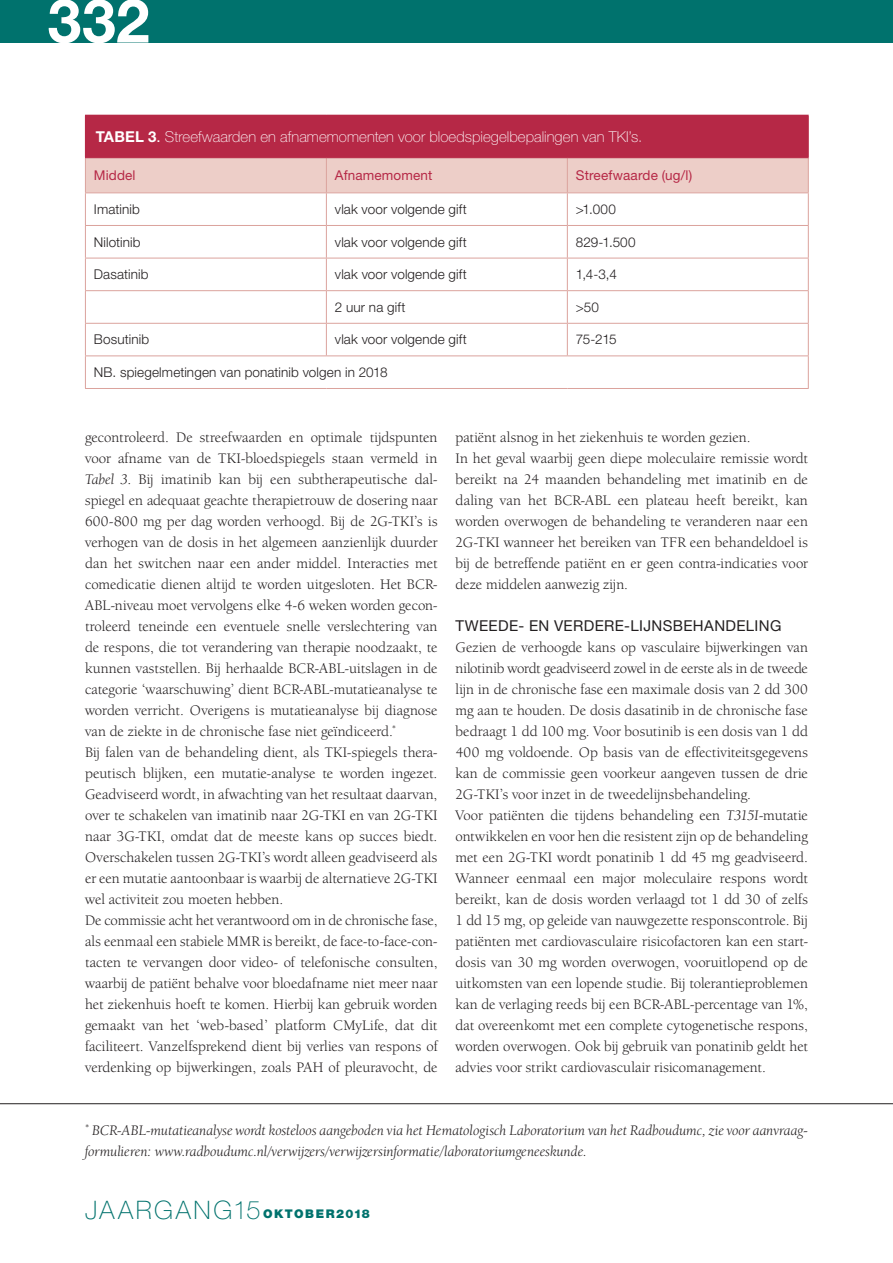
<style>
.page{position:relative;width:893px;height:1263px;background:#fff}
.page>*{position:absolute;margin:0;border:0;box-sizing:border-box;transform-origin:0 0}
.t1{font:700 60.75px "Helvetica Neue LT Std";color:#fff}
.BODY_2017{font:15px/21px "Berkeley Oldstyle IT Cby BT";letter-spacing:.005em;color:#231f20;text-align:justify}
.BODY_2017-2{font:italic 15px/21px "Berkeley Oldstyle IT Cby BT";letter-spacing:.005em;color:#231f20}
.t2{font:100 15px "Helvetica Neue LT Std";letter-spacing:.005em;color:#fff}
.SUBKOP_2017{font:15px "Helvetica Neue LT Std";letter-spacing:.025em;color:#231f20}
.t3{font:300 13.5px "Helvetica Neue LT Std";letter-spacing:.01em;color:#231f20}
.t4{font:13.5px "Helvetica Neue LT Std";letter-spacing:.01em;color:#b62846}
.t5{font:900 12px "Helvetica Neue LT Std";letter-spacing:.12em;color:#00726d}
.s1{font-weight:700}
.s2{font-weight:400}
.s3{font-style:italic}
.s4{font-weight:100;font-size:25.5px}
</style>
<div class="page">
<div style="left:0;top:0;width:893px;height:43px;background:#00726d"></div>
<hr style="left:0;top:1103px;width:893px;height:1px;background:#231f20">
<div style="left:85px;top:115px;width:723px;height:43px;background:#b62846"></div>
<div style="left:86px;top:158px;width:722px;height:34px;background:#edcec8"></div>
<svg style="left:86px;top:193px;width:722px;height:195px"></svg>
<hr style="left:85px;top:158px;width:1px;height:34px;background:#dba39d">
<hr style="left:326px;top:158px;width:1px;height:34px;background:#dba39d">
<hr style="left:567px;top:158px;width:1px;height:34px;background:#dba39d">
<hr style="left:808px;top:158px;width:1px;height:34px;background:#dba39d">
<hr style="left:85px;top:193px;width:1px;height:32px;background:#dba39d">
<hr style="left:326px;top:193px;width:1px;height:32px;background:#dba39d">
<hr style="left:567px;top:193px;width:1px;height:32px;background:#dba39d">
<hr style="left:808px;top:193px;width:1px;height:32px;background:#dba39d">
<hr style="left:85px;top:226px;width:1px;height:32px;background:#dba39d">
<hr style="left:326px;top:226px;width:1px;height:32px;background:#dba39d">
<hr style="left:567px;top:226px;width:1px;height:32px;background:#dba39d">
<hr style="left:808px;top:226px;width:1px;height:32px;background:#dba39d">
<hr style="left:85px;top:258px;width:1px;height:32px;background:#dba39d">
<hr style="left:326px;top:258px;width:1px;height:32px;background:#dba39d">
<hr style="left:567px;top:258px;width:1px;height:32px;background:#dba39d">
<hr style="left:808px;top:258px;width:1px;height:32px;background:#dba39d">
<hr style="left:85px;top:291px;width:1px;height:32px;background:#dba39d">
<hr style="left:326px;top:291px;width:1px;height:32px;background:#dba39d">
<hr style="left:567px;top:291px;width:1px;height:32px;background:#dba39d">
<hr style="left:808px;top:291px;width:1px;height:32px;background:#dba39d">
<hr style="left:85px;top:324px;width:1px;height:31px;background:#dba39d">
<hr style="left:326px;top:324px;width:1px;height:31px;background:#dba39d">
<hr style="left:567px;top:324px;width:1px;height:31px;background:#dba39d">
<hr style="left:808px;top:324px;width:1px;height:31px;background:#dba39d">
<hr style="left:85px;top:356px;width:1px;height:32px;background:#dba39d">
<hr style="left:808px;top:356px;width:1px;height:32px;background:#dba39d">
<hr style="left:85px;top:192px;width:241px;height:1px;background:#dba39d">
<hr style="left:326px;top:192px;width:241px;height:1px;background:#dba39d">
<hr style="left:567px;top:192px;width:242px;height:1px;background:#dba39d">
<hr style="left:85px;top:225px;width:241px;height:1px;background:#dba39d">
<hr style="left:326px;top:225px;width:241px;height:1px;background:#dba39d">
<hr style="left:567px;top:225px;width:242px;height:1px;background:#dba39d">
<hr style="left:85px;top:258px;width:241px;height:1px;background:#dba39d">
<hr style="left:326px;top:258px;width:241px;height:1px;background:#dba39d">
<hr style="left:567px;top:258px;width:242px;height:1px;background:#dba39d">
<hr style="left:85px;top:290px;width:241px;height:1px;background:#dba39d">
<hr style="left:326px;top:290px;width:241px;height:1px;background:#dba39d">
<hr style="left:567px;top:290px;width:242px;height:1px;background:#dba39d">
<hr style="left:85px;top:323px;width:241px;height:1px;background:#dba39d">
<hr style="left:326px;top:323px;width:241px;height:1px;background:#dba39d">
<hr style="left:567px;top:323px;width:242px;height:1px;background:#dba39d">
<hr style="left:85px;top:355px;width:241px;height:1px;background:#dba39d">
<hr style="left:326px;top:355px;width:241px;height:1px;background:#dba39d">
<hr style="left:567px;top:355px;width:242px;height:1px;background:#dba39d">
<hr style="left:85px;top:388px;width:241px;height:1px;background:#dba39d">
<hr style="left:326px;top:388px;width:241px;height:1px;background:#dba39d">
<hr style="left:567px;top:388px;width:242px;height:1px;background:#dba39d">
<hr style="left:567px;top:115px;width:242px;height:1px;background:#b62846">
<hr style="left:808px;top:116px;width:1px;height:41px;background:#b62846">
<hr style="left:567px;top:157px;width:242px;height:1px;background:#b62846">
<p class="t1" style="left:48px;top:-17px;width:104px">332</p>
<p class="t2" style="left:96px;top:128px;width:548px"><span class="s1">TABEL 3</span><span class="s2">.</span> Streefwaarden en afnamemomenten voor bloedspiegelbepalingen van TKI’s.</p>
<p class="t4" style="left:94px;top:167px;width:43px">Middel</p>
<p class="t4" style="left:335px;top:167px;width:99px">Afnamemoment</p>
<p class="t4" style="left:576px;top:167px;width:118px">Streefwaarde (ug/l)</p>
<p class="t3" style="left:94px;top:201px;width:47px">Imatinib</p>
<p class="t3" style="left:335px;top:201px;width:133px">vlak voor volgende gift</p>
<p class="t3" style="left:576px;top:201px;width:42px">&gt;1.000</p>
<p class="t3" style="left:94px;top:234px;width:48px">Nilotinib</p>
<p class="t3" style="left:335px;top:234px;width:133px">vlak voor volgende gift</p>
<p class="t3" style="left:576px;top:234px;width:61px">829-1.500</p>
<p class="t3" style="left:94px;top:266px;width:56px">Dasatinib</p>
<p class="t3" style="left:335px;top:266px;width:133px">vlak voor volgende gift</p>
<p class="t3" style="left:576px;top:266px;width:43px">1,4-3,4</p>
<p class="t3" style="left:335px;top:299px;width:72px">2 uur na gift</p>
<p class="t3" style="left:576px;top:299px;width:25px">&gt;50</p>
<p class="t3" style="left:94px;top:331px;width:57px">Bosutinib</p>
<p class="t3" style="left:335px;top:331px;width:133px">vlak voor volgende gift</p>
<p class="t3" style="left:576px;top:331px;width:42px">75-215</p>
<p class="t3" style="left:94px;top:364px;width:295px">NB. spiegelmetingen van ponatinib volgen in 2018</p>
<p class="BODY_2017" style="left:85px;top:426px;width:354px">gecontroleerd. De streefwaarden en optimale tijdspunten voor afname van de TKI-bloedspiegels staan vermeld in <span class="s3">Tabel 3</span>. Bij imatinib kan bij een subtherapeutische dal&shy;spiegel en adequaat geachte therapietrouw de dosering naar 600-800 mg per dag worden verhoogd. Bij de 2G-TKI’s is verhogen van de dosis in het algemeen aanzienlijk duurder dan het switchen naar een ander middel. Interacties met comedicatie dienen altijd te worden uitgesloten. Het BCR-ABL-niveau moet vervolgens elke 4-6 weken worden gecon&shy;troleerd teneinde een eventuele snelle verslechtering van de respons, die tot verandering van therapie noodzaakt, te kunnen vaststellen. Bij herhaalde BCR-ABL-uitslagen in de categorie ‘waarschuwing’ dient BCR-ABL-mutatieanalyse te worden verricht. Overigens is mutatieanalyse bij diagnose van de ziekte in de chronische fase niet geïndiceerd.<sup>*</sup></p>
<p class="BODY_2017" style="left:85px;top:741px;width:354px">Bij falen van de behandeling dient, als TKI-spiegels thera&shy;peutisch blijken, een mutatie-analyse te worden ingezet.<br>Geadviseerd wordt, in afwachting van het resultaat daarvan, over te schakelen van imatinib naar 2G-TKI en van 2G-TKI naar 3G-TKI, omdat dat de meeste kans op succes biedt.<br>Overschakelen tussen 2G-TKI’s wordt alleen geadviseerd als er een mutatie aantoonbaar is waarbij de alternatieve 2G-TKI wel activiteit zou moeten hebben.</p>
<p class="BODY_2017" style="left:85px;top:909px;width:354px">De commissie acht het verantwoord om in de chronische fase, als eenmaal een stabiele MMR is bereikt, de face-to-face-con&shy;tacten te vervangen door video- of telefonische consulten, waarbij de patiënt behalve voor bloedafname niet meer naar het ziekenhuis hoeft te komen. Hierbij kan gebruik worden gemaakt van het ‘web-based’ platform CMyLife, dat dit faciliteert. Vanzelfsprekend dient bij verlies van respons of verdenking op bijwerkingen, zoals PAH of pleuravocht, de</p>
<p class="BODY_2017" style="left:455px;top:426px;width:297px">patiënt alsnog in het ziekenhuis te worden gezien.</p>
<p class="BODY_2017" style="left:455px;top:447px;width:354px">In het geval waarbij geen diepe moleculaire remissie wordt bereikt na 24 maanden behandeling met imatinib en de daling van het BCR-ABL een plateau heeft bereikt, kan worden overwogen de behandeling te veranderen naar een 2G-TKI wanneer het bereiken van TFR een behandeldoel is bij de betreffende patiënt en er geen contra-indicaties voor deze middelen aanwezig zijn.</p>
<p class="SUBKOP_2017" style="left:455px;top:616px;width:327px">TWEEDE- EN VERDERE-LIJNSBEHANDELING</p>
<p class="BODY_2017" style="left:455px;top:636px;width:354px">Gezien de verhoogde kans op vasculaire bijwerkingen van nilotinib wordt geadviseerd zowel in de eerste als in de tweede lijn in de chronische fase een maximale dosis van 2 dd 300 mg aan te houden. De dosis dasatinib in de chronische fase bedraagt 1 dd 100 mg. Voor bosutinib is een dosis van 1 dd 400 mg voldoende. Op basis van de effectiviteitsgegevens kan de commissie geen voorkeur aangeven tussen de drie 2G-TKI’s voor inzet in de tweedelijnsbehandeling.</p>
<p class="BODY_2017" style="left:455px;top:804px;width:354px">Voor patiënten die tijdens behandeling een <span class="s3">T315I</span>-mutatie ontwikkelen en voor hen die resistent zijn op de behandeling met een 2G-TKI wordt ponatinib 1 dd 45 mg geadviseerd.<br>Wanneer eenmaal een major moleculaire respons wordt bereikt, kan de dosis worden verlaagd tot 1 dd 30 of zelfs 1 dd 15 mg, op geleide van nauwgezette responscontrole. Bij patiënten met cardiovasculaire risicofactoren kan een start&shy;dosis van 30 mg worden overwogen, vooruitlopend op de uitkomsten van een lopende studie. Bij tolerantieproblemen kan de verlaging reeds bij een BCR-ABL-percentage van 1%, dat overeenkomt met een complete cytogenetische respons, worden overwogen. Ook bij gebruik van ponatinib geldt het advies voor strikt cardiovasculair risicomanagement.</p>
<p class="BODY_2017-2" style="left:85px;top:1119px;width:724px"><sup>*</sup> BCR-ABL-mutatieanalyse wordt kosteloos aangeboden via het Hematologisch Laboratorium van het Radboudumc, zie voor aanvraag&shy;formulieren: www.radboudumc.nl/verwijzers/verwijzersinformatie/laboratoriumgeneeskunde.</p>
<p class="t5" style="left:85px;top:1206px;width:286px"><span class="s4">JAARGANG15</span>OKTOBER2018</p>
</div>
